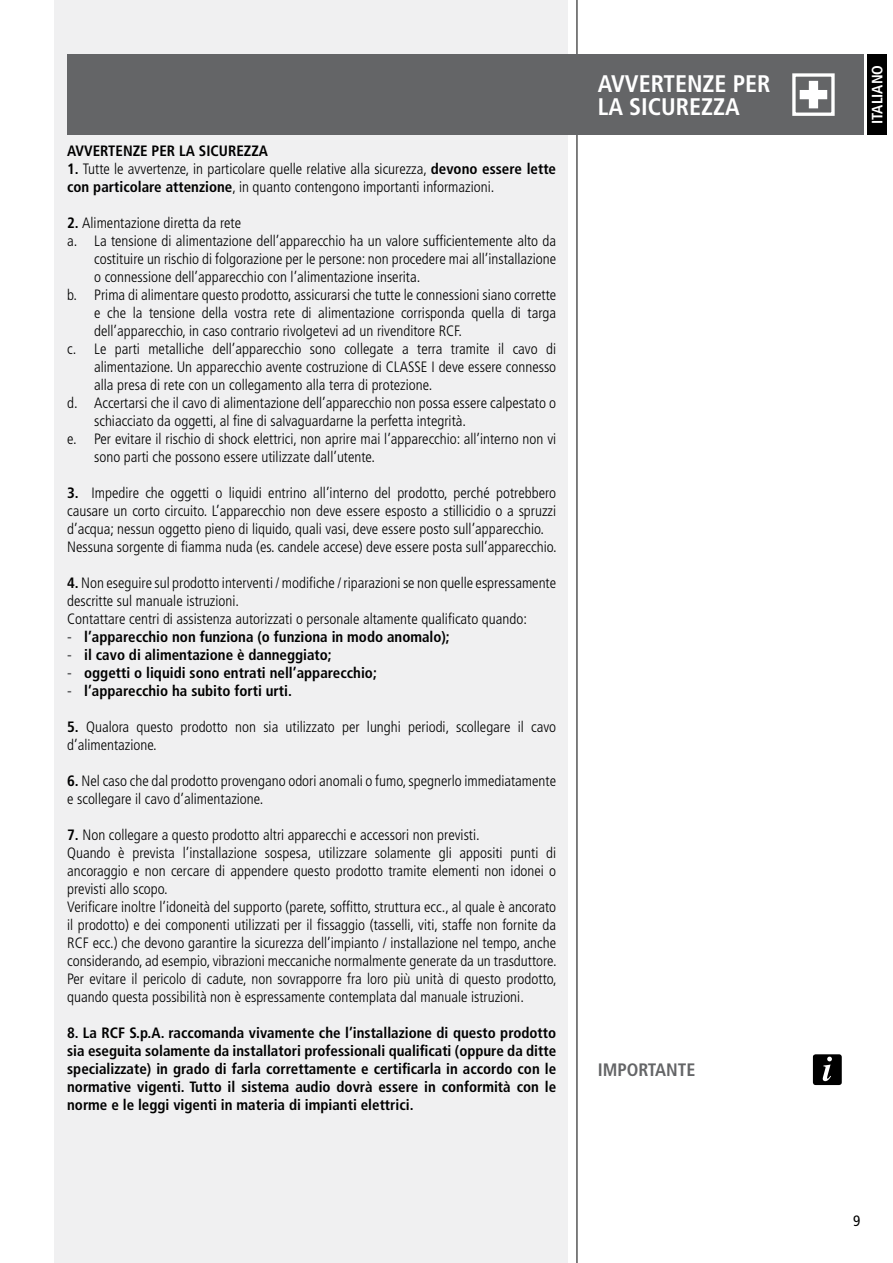
<style>
.page{position:relative;width:893px;height:1263px;background:#fff}
.page>*{position:absolute;margin:0;border:0;box-sizing:border-box;transform-origin:0 0}
.t1{font:700 condensed 24px/22.5px "Frutiger LT Std";color:#fff}
.t2{font:700 condensed 18px "Frutiger LT Std";color:#646567}
.t3{font:300 condensed 15px/18px "Frutiger LT Std";color:#000}
.t4{font:700 condensed 15px/18px "Frutiger LT Std";color:#000;text-align:justify}
.t5{font:700 condensed 15px "Frutiger LT Std";color:#fff}
.t6{font:condensed 15px "Frutiger LT Std";color:#000}
.s1{font-weight:700}
.s2{color:#646567}
</style>
<div class="page">
<div style="left:54px;top:0;width:514px;height:1263px;background:#f0f0f1"></div>
<hr style="left:577px;top:0;width:1px;height:1263px;background:#000">
<div style="left:867px;top:54px;width:20px;height:81px;background:#000"></div>
<div style="left:67px;top:54px;width:797px;height:81px;background:#646567"></div>
<div style="left:813px;top:1054px;width:29px;height:31px;background:#000;border-radius:3px"></div>
<svg style="left:823px;top:1057px;width:9px;height:24px"></svg>
<div style="left:792px;top:73px;width:43px;height:43px;border:3px solid #fff"></div>
<svg style="left:800px;top:81px;width:27px;height:27px"></svg>
<p class="t4" style="left:67px;top:142px;width:202px">AVVERTENZE PER LA SICUREZZA</p>
<p class="t3" style="left:67px;top:160px;width:490px"><span class="s1">1.</span> Tutte le avvertenze, in particolare quelle relative alla sicurezza, <span class="s1">devono essere lette con particolare attenzione</span>, in quanto contengono importanti informazioni.</p>
<p class="t3" style="left:67px;top:214px;width:175px"><span class="s1">2.</span> Alimentazione diretta da rete</p>
<p class="t3" style="left:67px;top:232px;width:490px">a. La tensione di alimentazione dell’apparecchio ha un valore sufficientemente alto da</p>
<p class="t3" style="left:94px;top:250px;width:463px">costituire un rischio di folgorazione per le persone: non procedere mai all’installazione</p>
<p class="t3" style="left:94px;top:268px;width:328px">o connessione dell’apparecchio con l’alimentazione inserita.</p>
<p class="t3" style="left:67px;top:286px;width:490px">b. Prima di alimentare questo prodotto, assicurarsi che tutte le connessioni siano corrette</p>
<p class="t3" style="left:94px;top:304px;width:464px">e che la tensione della vostra rete di alimentazione corrisponda quella di targa</p>
<p class="t3" style="left:94px;top:322px;width:369px">dell’apparecchio, in caso contrario rivolgetevi ad un rivenditore RCF.</p>
<p class="t3" style="left:67px;top:340px;width:490px">c. Le parti metalliche dell’apparecchio sono collegate a terra tramite il cavo di</p>
<p class="t3" style="left:94px;top:358px;width:464px">alimentazione. Un apparecchio avente costruzione di CLASSE I deve essere connesso</p>
<p class="t3" style="left:94px;top:376px;width:340px">alla presa di rete con un collegamento alla terra di protezione.</p>
<p class="t3" style="left:67px;top:394px;width:490px">d. Accertarsi che il cavo di alimentazione dell’apparecchio non possa essere calpestato o</p>
<p class="t3" style="left:94px;top:412px;width:373px">schiacciato da oggetti, al fine di salvaguardarne la perfetta integrità.</p>
<p class="t3" style="left:67px;top:430px;width:491px">e. Per evitare il rischio di shock elettrici, non aprire mai l’apparecchio: all’interno non vi</p>
<p class="t3" style="left:94px;top:448px;width:282px">sono parti che possono essere utilizzate dall’utente.</p>
<p class="t3" style="left:67px;top:484px;width:491px"><span class="s1">3.</span> Impedire che oggetti o liquidi entrino all’interno del prodotto, perché potrebbero causare un corto circuito. L’apparecchio non deve essere esposto a stillicidio o a spruzzi d’acqua; nessun oggetto pieno di liquido, quali vasi, deve essere posto sull’apparecchio.<br>Nessuna sorgente di fiamma nuda (es. candele accese) deve essere posta sull’apparecchio.</p>
<p class="t3" style="left:67px;top:574px;width:490px"><span class="s1">4.</span> Non eseguire sul prodotto interventi / modifiche / riparazioni se non quelle espressamente descritte sul manuale istruzioni.<br>Contattare centri di assistenza autorizzati o personale altamente qualificato quando:</p>
<p class="t4" style="left:67px;top:628px;width:384px"><span class="s2">-</span> l’apparecchio non funziona (o funziona in modo anomalo);</p>
<p class="t4" style="left:67px;top:646px;width:266px"><span class="s2">-</span> il cavo di alimentazione è danneggiato;</p>
<p class="t4" style="left:67px;top:664px;width:311px"><span class="s2">-</span> oggetti o liquidi sono entrati nell’apparecchio;</p>
<p class="t4" style="left:67px;top:682px;width:226px"><span class="s2">-</span> l’apparecchio ha subito forti urti.</p>
<p class="t3" style="left:67px;top:718px;width:491px"><span class="s1">5.</span> Qualora questo prodotto non sia utilizzato per lunghi periodi, scollegare il cavo d’alimentazione.</p>
<p class="t3" style="left:67px;top:772px;width:490px"><span class="s1">6.</span> Nel caso che dal prodotto provengano odori anomali o fumo, spegnerlo immediatamente e scollegare il cavo d’alimentazione.</p>
<p class="t3" style="left:67px;top:826px;width:491px"><span class="s1">7.</span> Non collegare a questo prodotto altri apparecchi e accessori non previsti.<br>Quando è prevista l’installazione sospesa, utilizzare solamente gli appositi punti di ancoraggio e non cercare di appendere questo prodotto tramite elementi non idonei o previsti allo scopo.<br>Verificare inoltre l’idoneità del supporto (parete, soffitto, struttura ecc., al quale è ancorato il prodotto) e dei componenti utilizzati per il fissaggio (tasselli, viti, staffe non fornite da RCF ecc.) che devono garantire la sicurezza dell’impianto / installazione nel tempo, anche considerando, ad esempio, vibrazioni meccaniche normalmente generate da un trasduttore.<br>Per evitare il pericolo di cadute, non sovrapporre fra loro più unità di questo prodotto, quando questa possibilità non è espressamente contemplata dal manuale istruzioni.</p>
<p class="t4" style="left:67px;top:1024px;width:491px">8. La RCF S.p.A. raccomanda vivamente che l’installazione di questo prodotto sia eseguita solamente da installatori professionali qualificati (oppure da ditte specializzate) in grado di farla correttamente e certificarla in accordo con le normative vigenti. Tutto il sistema audio dovrà essere in conformità con le norme e le leggi vigenti in materia di impianti elettrici.</p>
<h1 class="t1" style="left:598px;top:73px;width:174px">AVVERTENZE PER<br>LA SICUREZZA</h1>
<p class="t2" style="left:598px;top:1059px;width:99px">IMPORTANTE</p>
<p class="t5" style="left:868px;top:124px;width:60px;rotate:-90deg">ITALIANO</p>
<p class="t6" style="left:853px;top:1211px;width:9px">9</p>
</div>
